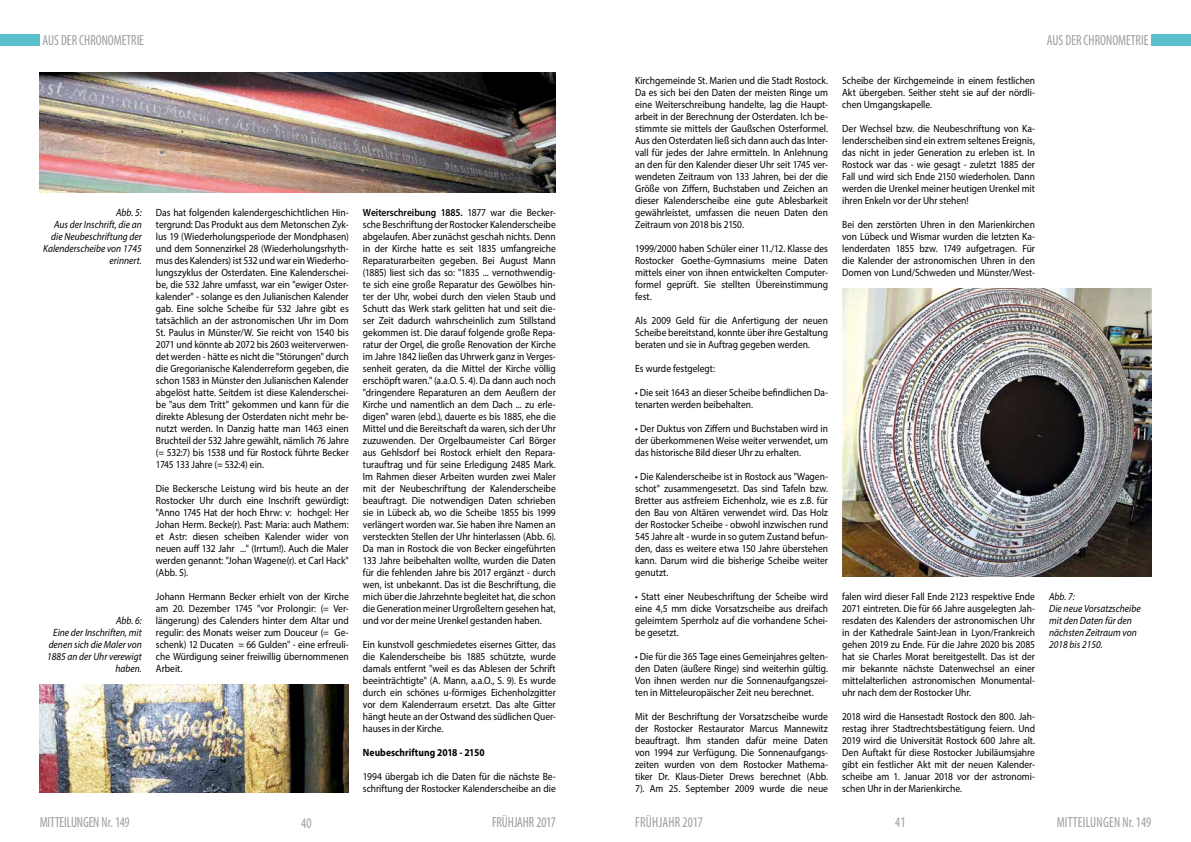
<style>
.page{position:relative;width:1191px;height:842px;background:#fff}
.page>*{position:absolute;margin:0;border:0;box-sizing:border-box;transform-origin:0 0}
.t1{font:condensed 14.7px "Myriad Pro";color:#9d9d9c;scale:.9 1}
.t2{font:condensed 14.7px "Myriad Pro";letter-spacing:.02em;color:#9d9d9c;scale:.9 1}
.t3{font:10.5px/12px "Myriad Pro";color:#000;text-align:justify;scale:.9 1}
.t4{font:italic 10.5px/12px "Myriad Pro";color:#000;text-align:right;scale:.9 1}
.t5{font:700 10.5px "Myriad Pro";letter-spacing:.005em;color:#000;scale:.9 1}
.s1{font-weight:600}
.s2{color:#9f9f9f}
</style>
<div class="page">
<div style="left:0;top:34px;width:40px;height:11px;background:#5bc0cd"></div>
<div style="left:1151px;top:34px;width:40px;height:11px;background:#5bc0cd"></div>
<img style="left:40px;top:72px;width:516px;height:120px">
<img style="left:40px;top:684px;width:309px;height:108px">
<img style="left:842px;top:288px;width:309px;height:288px">
<h1 class="t1" style="left:43px;top:31px;width:114px">AUS DER CHRONOMETRIE</h1>
<h1 class="t1" style="left:1047px;top:31px;width:114px">AUS DER CHRONOMETRIE</h1>
<p class="t4" style="left:43px;top:206px;width:111px">Abb. 5:<br>Aus der Inschrift, die an die Neubeschriftung der<br>Kalenderscheibe von 1745 erinnert.</p>
<p class="t4" style="left:47px;top:614px;width:107px">Abb. 6:<br>Eine der Inschriften, mit denen sich die Maler von<br>1885 an der Uhr verewigt haben.</p>
<p class="t3" style="left:156px;top:206px;width:216px">Das hat folgenden kalendergeschichtlichen Hin&shy;tergrund: Das Produkt aus dem Metonschen Zyk&shy;lus 19 (Wiederholungsperiode der Mondphasen) und dem Sonnenzirkel 28 (Wiederholungsrhyth&shy;mus des Kalenders) ist 532 und war ein Wiederho&shy;lungszyklus der Osterdaten. Eine Kalenderschei&shy;be, die 532 Jahre umfasst, war ein "ewiger Oster&shy;kalender" - solange es den Julianischen Kalender gab. Eine solche Scheibe für 532 Jahre gibt es tatsächlich an der astronomischen Uhr im Dom St. Paulus in Münster/W. Sie reicht von 1540 bis 2071 und könnte ab 2072 bis 2603 weiterverwen&shy;det werden - hätte es nicht die "Störungen" durch die Gregorianische Kalenderreform gegeben, die schon 1583 in Münster den Julianischen Kalender abgelöst hatte. Seitdem ist diese Kalenderschei&shy;be "aus dem Tritt" gekommen und kann für die direkte Ablesung der Osterdaten nicht mehr be&shy;nutzt werden. In Danzig hatte man 1463 einen Bruchteil der 532 Jahre gewählt, nämlich 76 Jahre (= 532:7) bis 1538 und für Rostock führte Becker 1745 133 Jahre (= 532:4) ein.</p>
<p class="t3" style="left:156px;top:482px;width:216px">Die Beckersche Leistung wird bis heute an der Rostocker Uhr durch eine Inschrift gewürdigt: "Anno 1745 Hat der hoch Ehrw: v: hochgel: Her Johan Herm. Becke(r). Past: Maria: auch Mathem: et Astr: diesen scheiben Kalender wider von neuen auff 132 Jahr ..." (Irrtum!). Auch die Maler werden genannt: "Johan Wagene(r). et Carl Hack" (Abb. 5).</p>
<p class="t3" style="left:156px;top:590px;width:216px">Johann Hermann Becker erhielt von der Kirche am 20. Dezember 1745 "vor Prolongir: (= Ver&shy;längerung) des Calenders hinter dem Altar und regulir: des Monats weiser zum Douceur (= Ge&shy;schenk) 12 Ducaten = 66 Gulden" - eine erfreuli&shy;che Würdigung seiner freiwillig übernommenen Arbeit.</p>
<p class="t3" style="left:363px;top:206px;width:216px"><span class="s1">Weiterschreibung 1885.</span> 1877 war die Becker&shy;sche Beschriftung der Rostocker Kalenderscheibe abgelaufen. Aber zunächst geschah nichts. Denn in der Kirche hatte es seit 1835 umfangreiche Reparaturarbeiten gegeben. Bei August Mann (1885) liest sich das so: "1835 ... vernothwendig&shy;te sich eine große Reparatur des Gewölbes hin&shy;ter der Uhr, wobei durch den vielen Staub und Schutt das Werk stark gelitten hat und seit die&shy;ser Zeit dadurch wahrscheinlich zum Stillstand gekommen ist. Die darauf folgende große Repa&shy;ratur der Orgel, die große Renovation der Kirche im Jahre 1842 ließen das Uhrwerk ganz in Verges&shy;senheit geraten, da die Mittel der Kirche völlig erschöpft waren." (a.a.O. S. 4). Da dann auch noch "dringendere Reparaturen an dem Aeußern der Kirche und namentlich an dem Dach ... zu erle&shy;digen" waren (ebd.), dauerte es bis 1885, ehe die Mittel und die Bereitschaft da waren, sich der Uhr zuzuwenden. Der Orgelbaumeister Carl Börger aus Gehlsdorf bei Rostock erhielt den Repara&shy;turauftrag und für seine Erledigung 2485 Mark.<br>Im Rahmen dieser Arbeiten wurden zwei Maler mit der Neubeschriftung der Kalenderscheibe beauftragt. Die notwendigen Daten schrieben sie in Lübeck ab, wo die Scheibe 1855 bis 1999 verlängert worden war. Sie haben ihre Namen an versteckten Stellen der Uhr hinterlassen (Abb. 6).<br>Da man in Rostock die von Becker eingeführten 133 Jahre beibehalten wollte, wurden die Daten für die fehlenden Jahre bis 2017 ergänzt - durch wen, ist unbekannt. Das ist die Beschriftung, die mich über die Jahrzehnte begleitet hat, die schon die Generation meiner Urgroßeltern gesehen hat, und vor der meine Urenkel gestanden haben.</p>
<p class="t3" style="left:363px;top:638px;width:216px">Ein kunstvoll geschmiedetes eisernes Gitter, das die Kalenderscheibe bis 1885 schützte, wurde damals entfernt "weil es das Ablesen der Schrift beeinträchtigte" (A. Mann, a.a.O., S. 9). Es wurde durch ein schönes u-förmiges Eichenholzgitter vor dem Kalenderraum ersetzt. Das alte Gitter hängt heute an der Ostwand des südlichen Quer&shy;hauses in der Kirche.</p>
<p class="t5" style="left:363px;top:746px;width:137px">Neubeschriftung 2018 - 2150</p>
<p class="t3" style="left:363px;top:770px;width:216px">1994 übergab ich die Daten für die nächste Be&shy;schriftung der Rostocker Kalenderscheibe an die</p>
<p class="t3" style="left:635px;top:74px;width:216px">Kirchgemeinde St. Marien und die Stadt Rostock.<br>Da es sich bei den Daten der meisten Ringe um eine Weiterschreibung handelte, lag die Haupt&shy;arbeit in der Berechnung der Osterdaten. Ich be&shy;stimmte sie mittels der Gaußschen Osterformel.<br>Aus den Osterdaten ließ sich dann auch das Inter&shy;vall für jedes der Jahre ermitteln. In Anlehnung an den für den Kalender dieser Uhr seit 1745 ver&shy;wendeten Zeitraum von 133 Jahren, bei der die Größe von Ziffern, Buchstaben und Zeichen an dieser Kalenderscheibe eine gute Ablesbarkeit gewährleistet, umfassen die neuen Daten den Zeitraum von 2018 bis 2150.</p>
<p class="t3" style="left:635px;top:242px;width:216px">1999/2000 haben Schüler einer 11./12. Klasse des Rostocker Goethe-Gymnasiums meine Daten mittels einer von ihnen entwickelten Computer&shy;formel geprüft. Sie stellten Übereinstimmung fest.</p>
<p class="t3" style="left:635px;top:314px;width:216px">Als 2009 Geld für die Anfertigung der neuen Scheibe bereitstand, konnte über ihre Gestaltung beraten und sie in Auftrag gegeben werden.</p>
<p class="t3" style="left:635px;top:362px;width:90px">Es wurde festgelegt:</p>
<p class="t3" style="left:635px;top:386px;width:216px">• Die seit 1643 an dieser Scheibe befindlichen Da&shy;tenarten werden beibehalten.</p>
<p class="t3" style="left:635px;top:422px;width:216px">• Der Duktus von Ziffern und Buchstaben wird in der überkommenen Weise weiter verwendet, um das historische Bild dieser Uhr zu erhalten.</p>
<p class="t3" style="left:635px;top:470px;width:216px">• Die Kalenderscheibe ist in Rostock aus "Wagen&shy;schot" zusammengesetzt. Das sind Tafeln bzw.<br>Bretter aus astfreiem Eichenholz, wie es z.B. für den Bau von Altären verwendet wird. Das Holz der Rostocker Scheibe - obwohl inzwischen rund 545 Jahre alt - wurde in so gutem Zustand befun&shy;den, dass es weitere etwa 150 Jahre überstehen kann. Darum wird die bisherige Scheibe weiter genutzt.</p>
<p class="t3" style="left:635px;top:590px;width:216px">• Statt einer Neubeschriftung der Scheibe wird eine 4,5 mm dicke Vorsatzscheibe aus dreifach geleimtem Sperrholz auf die vorhandene Schei&shy;be gesetzt.</p>
<p class="t3" style="left:635px;top:651px;width:216px">• Die für die 365 Tage eines Gemeinjahres gelten&shy;den Daten (äußere Ringe) sind weiterhin gültig.<br>Von ihnen werden nur die Sonnenaufgangszei&shy;ten in Mitteleuropäischer Zeit neu berechnet.</p>
<p class="t3" style="left:635px;top:711px;width:216px">Mit der Beschriftung der Vorsatzscheibe wurde der Rostocker Restaurator Marcus Mannewitz beauftragt. Ihm standen dafür meine Daten von 1994 zur Verfügung. Die Sonnenaufgangs&shy;zeiten wurden von dem Rostocker Mathema&shy;tiker Dr. Klaus-Dieter Drews berechnet (Abb.<br>7). Am 25. September 2009 wurde die neue</p>
<p class="t3" style="left:842px;top:75px;width:216px">Scheibe der Kirchgemeinde in einem festlichen Akt übergeben. Seither steht sie auf der nördli&shy;chen Umgangskapelle.</p>
<p class="t3" style="left:842px;top:123px;width:216px">Der Wechsel bzw. die Neubeschriftung von Ka&shy;lenderscheiben sind ein extrem seltenes Ereignis, das nicht in jeder Generation zu erleben ist. In Rostock war das - wie gesagt - zuletzt 1885 der Fall und wird sich Ende 2150 wiederholen. Dann werden die Urenkel meiner heutigen Urenkel mit ihren Enkeln vor der Uhr stehen!</p>
<p class="t3" style="left:842px;top:219px;width:216px">Bei den zerstörten Uhren in den Marienkirchen von Lübeck und Wismar wurden die letzten Ka&shy;lenderdaten 1855 bzw. 1749 aufgetragen. Für die Kalender der astronomischen Uhren in den Domen von Lund/Schweden und Münster/West-</p>
<p class="t3" style="left:842px;top:591px;width:216px">falen wird dieser Fall Ende 2123 respektive Ende 2071 eintreten. Die für 66 Jahre ausgelegten Jah&shy;resdaten des Kalenders der astronomischen Uhr in der Kathedrale Saint-Jean in Lyon/Frankreich gehen 2019 zu Ende. Für die Jahre 2020 bis 2085 hat sie Charles Morat bereitgestellt. Das ist der mir bekannte nächste Datenwechsel an einer mittelalterlichen astronomischen Monumental&shy;uhr nach dem der Rostocker Uhr.</p>
<p class="t3" style="left:842px;top:711px;width:216px">2018 wird die Hansestadt Rostock den 800. Jah&shy;restag ihrer Stadtrechtsbestätigung feiern. Und 2019 wird die Universität Rostock 600 Jahre alt.<br>Den Auftakt für diese Rostocker Jubiläumsjahre gibt ein festlicher Akt mit der neuen Kalender&shy;scheibe am 1. Januar 2018 vor der astronomi&shy;schen Uhr in der Marienkirche.</p>
<p class="t4" style="left:1049px;top:590px;width:103px;text-align:left">Abb. 7:<br>Die neue Vorsatzscheibe mit den Daten für den nächsten Zeitraum von<br>2018 bis 2150.</p>
<h1 class="t1" style="left:40px;top:813px;width:101px">MITTEILUNGE<span class="s2">N Nr. 149</span></h1>
<h1 class="t1" style="left:301px;top:814px;width:13px">40</h1>
<h1 class="t1" style="left:492px;top:813px;width:72px">FRÜHJAHR 2017</h1>
<h1 class="t2" style="left:635px;top:813px;width:77px">FRÜHJAHR 2017</h1>
<h1 class="t1" style="left:895px;top:813px;width:13px">41</h1>
<h1 class="t2" style="left:1056px;top:813px;width:107px">MITTEILUNGEN Nr. 149</h1>
</div>
